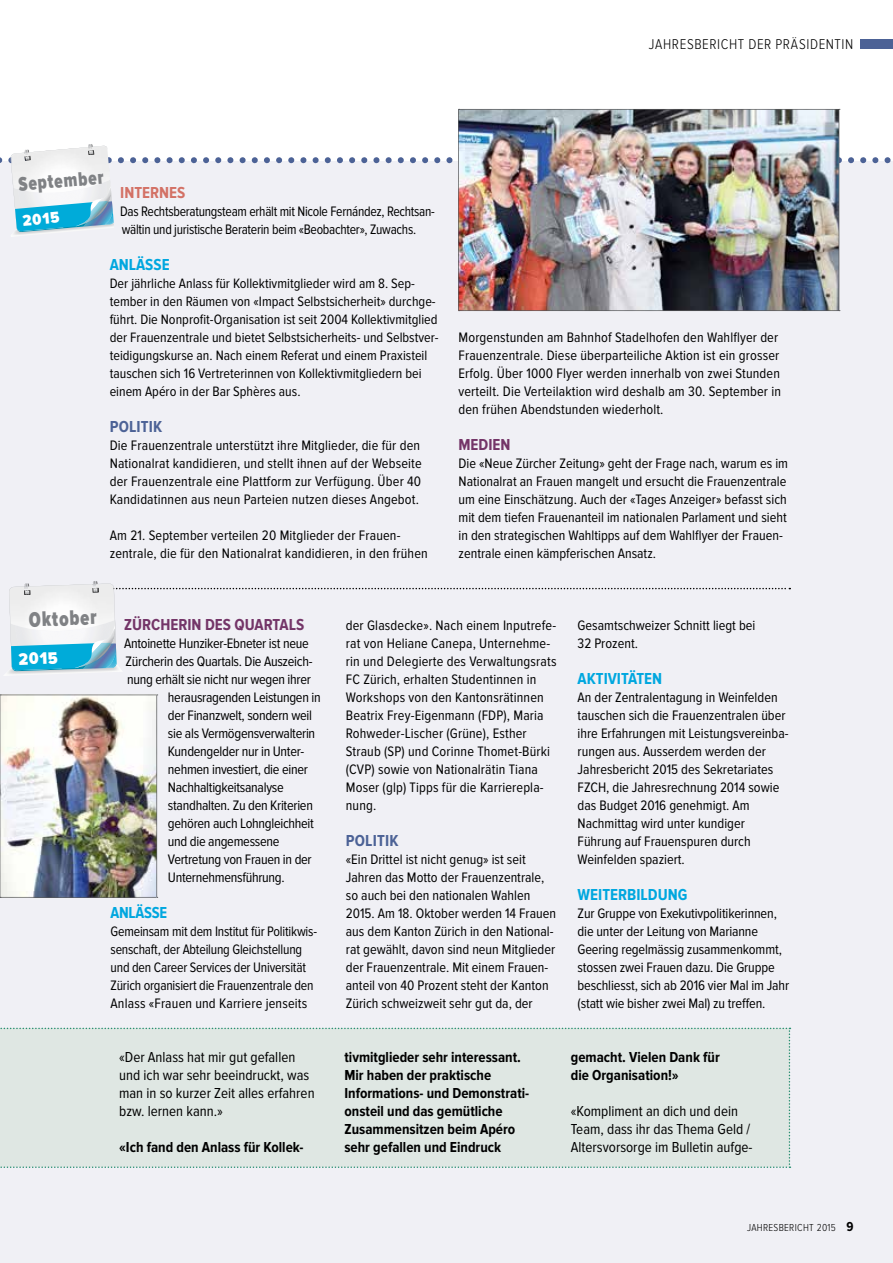
<style>
.page{position:relative;width:893px;height:1263px;background:#fff}
.page>*{position:absolute;margin:0;border:0;box-sizing:border-box;transform-origin:0 0}
.t1{font:900 21.9px "Proxima Nova Cond";color:#808285;scale:.85 1}
.t2{font:900 20.4px "Proxima Nova Cond";color:#808285;scale:.85 1}
.t3{font:900 17.4px "Proxima Nova Cond";color:#fff}
.t4{font:700 16.5px "Proxima Nova Cond";color:#00a7df}
.t5{font:700 16.5px "Proxima Nova Cond";color:#743568}
.t6{font:700 16.5px "Proxima Nova Cond";letter-spacing:.01em;color:#4c6296}
.t7{font:700 16.5px "Proxima Nova Cond";color:#d37165}
.t8{font:900 16.2px "Proxima Nova Cond";color:#fff}
.t9{font:700 15px/18px "Proxima Nova Cond";color:#000}
.t10{font:15px/18px "Proxima Nova Cond";color:#000}
.t11{font:300 14.7px "Proxima Nova Cond";letter-spacing:.04em;color:#000}
.t12{font:14.25px/18px "Proxima Nova Cond";color:#000}
.t13{font:14.25px "Proxima Nova Cond";letter-spacing:-.02em;color:#000}
.t14{font:14.25px/18px "Proxima Nova Cond";letter-spacing:-.02em;color:#000;scale:.96 1}
.t15{font:14.1px/18px "Proxima Nova Cond";color:#000}
.t16{font:300 10.5px "Proxima Nova Cond";color:#000}
.s1{font-weight:700;font-size:13.5px}
</style>
<div class="page">
<div style="left:0;top:161px;width:893px;height:1102px;background:#f0f0f5"></div>
<div style="left:860px;top:40px;width:33px;height:9px;background:#4c6296"></div>
<div style="left:0;top:1028px;width:790px;height:140px;background:#dfe7e3"></div>
<img style="left:9px;top:671px;width:76px;height:3px">
<svg style="left:9px;top:581px;width:781px;height:90px"></svg>
<img style="left:0;top:109px;width:891px;height:202px">
<img style="left:0;top:695px;width:158px;height:203px">
<p class="t11" style="left:649px;top:36px;width:206px">JAHRESBERICHT DER PRÄSIDENTIN</p>
<p class="t2" style="left:18px;top:173px;width:102px;rotate:-5deg">September</p>
<p class="t8" style="left:22px;top:211px;width:38px;rotate:-5deg">2015</p>
<p class="t7" style="left:120px;top:183px;width:67px">internes</p>
<p class="t14" style="left:120px;top:203px;width:329px">Das Rechtsberatungsteam erhält mit Nicole Fernández, Rechtsan&shy;wältin und juristische Beraterin beim «Beobachter», Zuwachs.</p>
<p class="t4" style="left:110px;top:255px;width:61px">anlässe</p>
<p class="t15" style="left:110px;top:275px;width:330px">Der jährliche Anlass für Kollektivmitglieder wird am 8. Sep&shy;tember in den Räumen von «Impact Selbstsicherheit» durchge&shy;führt. Die Nonprofit-Organisation ist seit 2004 Kollektivmitglied der Frauenzentrale und bietet Selbstsicherheits- und Selbstver&shy;teidigungskurse an. Nach einem Referat und einem Praxisteil tauschen sich 16 Vertreterinnen von Kollektivmitgliedern bei einem Apéro in der Bar Sphères aus.</p>
<p class="t6" style="left:110px;top:417px;width:47px">politik</p>
<p class="t12" style="left:110px;top:437px;width:314px;text-align:justify">Die Frauenzentrale unterstützt ihre Mitglieder, die für den Nationalrat kandidieren, und stellt ihnen auf der Webseite der Frauenzentrale eine Plattform zur Verfügung. Über 40<br>Kandidatinnen aus neun Parteien nutzen dieses Angebot.</p>
<p class="t12" style="left:110px;top:527px;width:320px">Am 21. September verteilen 20 Mitglieder der Frauen&shy;zentrale, die für den Nationalrat kandidieren, in den frühen</p>
<p class="t12" style="left:458px;top:329px;width:324px">Morgenstunden am Bahnhof Stadelhofen den Wahlflyer der Frauenzentrale. Diese überparteiliche Aktion ist ein grosser Erfolg. Über 1000 Flyer werden innerhalb von zwei Stunden verteilt. Die Verteilaktion wird deshalb am 30. September in den frühen Abendstunden wiederholt.</p>
<p class="t5" style="left:458px;top:435px;width:54px">medien</p>
<p class="t12" style="left:458px;top:455px;width:331px">Die «Neue Zürcher Zeitung» geht der Frage nach, warum es im Nationalrat an Frauen mangelt und ersucht die Frauenzentrale um eine Einschätzung. Auch der «Tages Anzeiger» befasst sich mit dem tiefen Frauenanteil im nationalen Parlament und sieht in den strategischen Wahltipps auf dem Wahlflyer der Frauen&shy;zentrale einen kämpferischen Ansatz.</p>
<p class="t1" style="left:29px;top:607px;width:81px;rotate:-2deg">Oktober</p>
<p class="t3" style="left:18px;top:649px;width:41px;rotate:-2deg">2015</p>
<p class="t5" style="left:124px;top:615px;width:182px">Zürcherin des quartals</p>
<p class="t13" style="left:124px;top:635px;width:186px">Antoinette Hunziker-Ebneter ist neue</p>
<p class="t13" style="left:126px;top:653px;width:188px">Zürcherin des Quartals. Die Auszeich-</p>
<p class="t13" style="left:127px;top:671px;width:185px">nung erhält sie nicht nur wegen ihrer</p>
<p class="t13" style="left:168px;top:689px;width:154px">herausragenden Leistungen in</p>
<p class="t13" style="left:168px;top:707px;width:146px">der Finanzwelt, sondern weil</p>
<p class="t13" style="left:168px;top:725px;width:149px">sie als Vermögensverwalterin</p>
<p class="t13" style="left:168px;top:743px;width:138px">Kundengelder nur in Unter-</p>
<p class="t13" style="left:168px;top:761px;width:141px">nehmen investiert, die einer</p>
<p class="t13" style="left:168px;top:779px;width:117px">Nachhaltigkeitsanalyse</p>
<p class="t13" style="left:168px;top:797px;width:146px">standhalten. Zu den Kriterien</p>
<p class="t13" style="left:168px;top:815px;width:147px">gehören auch Lohngleichheit</p>
<p class="t13" style="left:168px;top:833px;width:113px">und die angemessene</p>
<p class="t13" style="left:168px;top:851px;width:145px">Vertretung von Frauen in der</p>
<p class="t13" style="left:168px;top:869px;width:118px">Unternehmensführung.</p>
<p class="t4" style="left:111px;top:903px;width:58px">anlässe</p>
<p class="t12" style="left:111px;top:923px;width:208px">Gemeinsam mit dem Institut für Politikwis&shy;senschaft, der Abteilung Gleichstellung und den Career Services der Universität Zürich organisiert die Frauenzentrale den Anlass «Frauen und Karriere jenseits</p>
<p class="t10" style="left:119px;top:1048px;width:197px">«Der Anlass hat mir gut gefallen und ich war sehr beeindruckt, was man in so kurzer Zeit alles erfahren bzw. lernen kann.»</p>
<p class="t9" style="left:119px;top:1138px;width:186px">«Ich fand den Anlass für Kollek-</p>
<p class="t12" style="left:346px;top:617px;width:212px">der Glasdecke». Nach einem Inputrefe&shy;rat von Heliane Canepa, Unternehme&shy;rin und Delegierte des Verwaltungsrats FC Zürich, erhalten Studentinnen in Workshops von den Kantonsrätinnen Beatrix Frey-Eigenmann (FDP), Maria Rohweder-Lischer (Grüne), Esther Straub (SP) und Corinne Thomet-Bürki (CVP) sowie von Nationalrätin Tiana Moser (glp) Tipps für die Karrierepla&shy;nung.</p>
<p class="t6" style="left:346px;top:831px;width:47px">politik</p>
<p class="t12" style="left:346px;top:851px;width:212px">«Ein Drittel ist nicht genug» ist seit Jahren das Motto der Frauenzentrale, so auch bei den nationalen Wahlen 2015. Am 18. Oktober werden 14 Frauen aus dem Kanton Zürich in den National&shy;rat gewählt, davon sind neun Mitglieder der Frauenzentrale. Mit einem Frauen&shy;anteil von 40 Prozent steht der Kanton Zürich schweizweit sehr gut da, der</p>
<p class="t12" style="left:578px;top:617px;width:179px">Gesamtschweizer Schnitt liegt bei<br>32 Prozent.</p>
<p class="t4" style="left:578px;top:669px;width:86px">Aktivitäten</p>
<p class="t12" style="left:578px;top:689px;width:212px">An der Zentralentagung in Weinfelden tauschen sich die Frauenzentralen über ihre Erfahrungen mit Leistungsvereinba&shy;rungen aus. Ausserdem werden der Jahresbericht 2015 des Sekretariates FZCH, die Jahresrechnung 2014 sowie das Budget 2016 genehmigt. Am Nachmittag wird unter kundiger Führung auf Frauenspuren durch Weinfelden spaziert.</p>
<p class="t4" style="left:578px;top:885px;width:111px">weiterbildung</p>
<p class="t12" style="left:578px;top:905px;width:213px">Zur Gruppe von Exekutivpolitikerinnen, die unter der Leitung von Marianne Geering regelmässig zusammenkommt, stossen zwei Frauen dazu. Die Gruppe beschliesst, sich ab 2016 vier Mal im Jahr (statt wie bisher zwei Mal) zu treffen.</p>
<p class="t9" style="left:344px;top:1048px;width:186px">tivmitglieder sehr interessant.<br>Mir haben der praktische<br>Informations- und Demonstrati&shy;onsteil und das gemütliche<br>Zusammensitzen beim Apéro sehr gefallen und Eindruck</p>
<p class="t9" style="left:571px;top:1048px;width:150px">gemacht. Vielen Dank für die Organisation!»</p>
<p class="t10" style="left:571px;top:1102px;width:183px">«Kompliment an dich und dein<br>Team, dass ihr das Thema Geld /<br>Altersvorsorge im Bulletin aufge-</p>
<p class="t16" style="left:747px;top:1222px;width:7px">JAHRESBERICHT</p>
<p class="t16" style="left:817px;top:1222px;width:38px">2015 <span class="s1">9</span></p>
</div>
